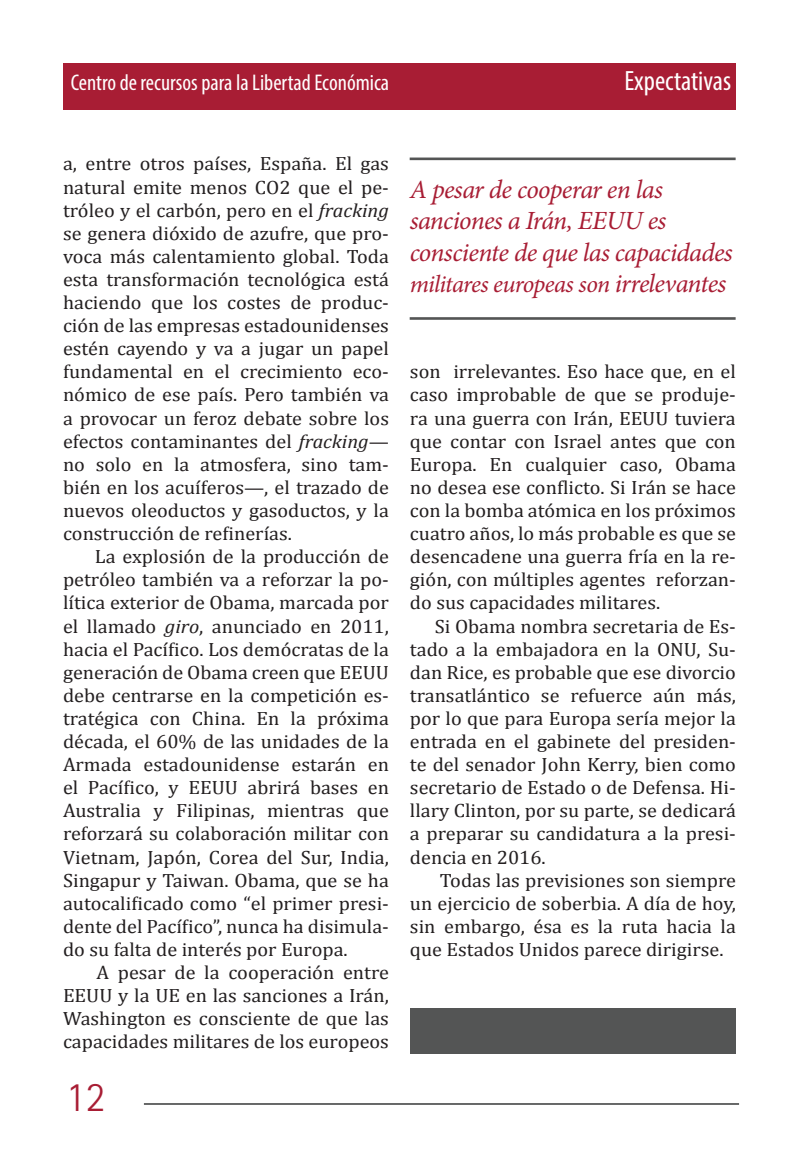
<style>
.page{position:relative;width:799px;height:1166px;background:#fff}
.page>*{position:absolute;margin:0;border:0;box-sizing:border-box;transform-origin:0 0}
.t1{font:300 42px "Rotis Sans Serif";color:#a81d34}
.t2{font:condensed 28px "Myriad Pro";color:#fff}
.t3{font:italic 26.25px/31.5px "Minion Pro";letter-spacing:-.025em;color:#a81d34}
.t4{font:italic 24.5px "Minion Pro";letter-spacing:-.03em;color:#a81d34}
.t5{font:condensed 22.75px "Myriad Pro";color:#fff}
.t6{font:19.25px/23.1px "Cambria";color:#231f20;text-align:justify;scale:1.05 1}
.s1{font-style:italic}
.s2{font-size:26.25px}
</style>
<div class="page">
<hr style="left:144px;top:1103px;width:595px;height:2px;background:#545555">
<div style="left:63px;top:63px;width:673px;height:46px;background:#a81d34"></div>
<div style="left:410px;top:1008px;width:325px;height:45px;background:#545555"></div>
<hr style="left:410px;top:158px;width:325px;height:2px;background:#545555">
<hr style="left:410px;top:317px;width:325px;height:3px;background:#545555">
<p class="t5" style="left:71px;top:69px;width:320px">Centro de recursos para la Libertad Económica</p>
<p class="t2" style="left:624px;top:64px;width:108px">Expectativas</p>
<p class="t6" style="left:63px;top:152px;width:312px">a, entre otros países, España. El gas natural emite menos CO2 que el pe&shy;tróleo y el carbón, pero en el <span class="s1">fracking </span>se genera dióxido de azufre, que pro&shy;voca más calentamiento global. Toda esta transformación tecnológica está haciendo que los costes de produc&shy;ción de las empresas estadounidenses estén cayendo y va a jugar un papel fundamental en el crecimiento eco&shy;nómico de ese país. Pero también va a provocar un feroz debate sobre los efectos contaminantes del <span class="s1">fracking</span>— no solo en la atmosfera, sino tam&shy;bién en los acuíferos—, el trazado de nuevos oleoductos y gasoductos, y la construcción de refinerías.</p>
<p class="t6" style="left:63px;top:545px;width:312px;text-indent:32px">La explosión de la producción de petróleo también va a reforzar la po&shy;lítica exterior de Obama, marcada por el llamado <span class="s1">giro</span>, anunciado en 2011, hacia el Pacífico. Los demócratas de la generación de Obama creen que EEUU debe centrarse en la competición es&shy;tratégica con China. En la próxima década, el 60% de las unidades de la Armada estadounidense estarán en el Pacífico, y EEUU abrirá bases en Australia y Filipinas, mientras que reforzará su colaboración militar con Vietnam, Japón, Corea del Sur, India, Singapur y Taiwan. Obama, que se ha autocalificado como “el primer presi&shy;dente del Pacífico”, nunca ha disimula&shy;do su falta de interés por Europa.</p>
<p class="t6" style="left:63px;top:961px;width:312px;text-indent:33px">A pesar de la cooperación entre EEUU y la UE en las sanciones a Irán, Washington es consciente de que las capacidades militares de los europeos</p>
<p class="t1" style="left:65px;top:1073px;width:42px">12</p>
<p class="t3" style="left:410px;top:173px;width:325px">A pesar de cooperar en las sanciones a Irán, EEUU es consciente de que las capacidades</p>
<p class="t4" style="left:410px;top:268px;width:318px">militares europeas son <span class="s2">irrelevantes</span></p>
<p class="t6" style="left:410px;top:360px;width:312px">son irrelevantes. Eso hace que, en el caso improbable de que se produje&shy;ra una guerra con Irán, EEUU tuviera que contar con Israel antes que con Europa. En cualquier caso, Obama no desea ese conflicto. Si Irán se hace con la bomba atómica en los próximos cuatro años, lo más probable es que se desencadene una guerra fría en la re&shy;gión, con múltiples agentes reforzan&shy;do sus capacidades militares.</p>
<p class="t6" style="left:410px;top:614px;width:312px;text-indent:25px">Si Obama nombra secretaria de Es&shy;tado a la embajadora en la ONU, Su&shy;dan Rice, es probable que ese divorcio transatlántico se refuerce aún más, por lo que para Europa sería mejor la entrada en el gabinete del presiden&shy;te del senador John Kerry, bien como secretario de Estado o de Defensa. Hi&shy;llary Clinton, por su parte, se dedicará a preparar su candidatura a la presi&shy;dencia en 2016.</p>
<p class="t6" style="left:410px;top:868px;width:312px;text-indent:30px">Todas las previsiones son siempre un ejercicio de soberbia. A día de hoy, sin embargo, ésa es la ruta hacia la que Estados Unidos parece dirigirse.</p>
</div>
